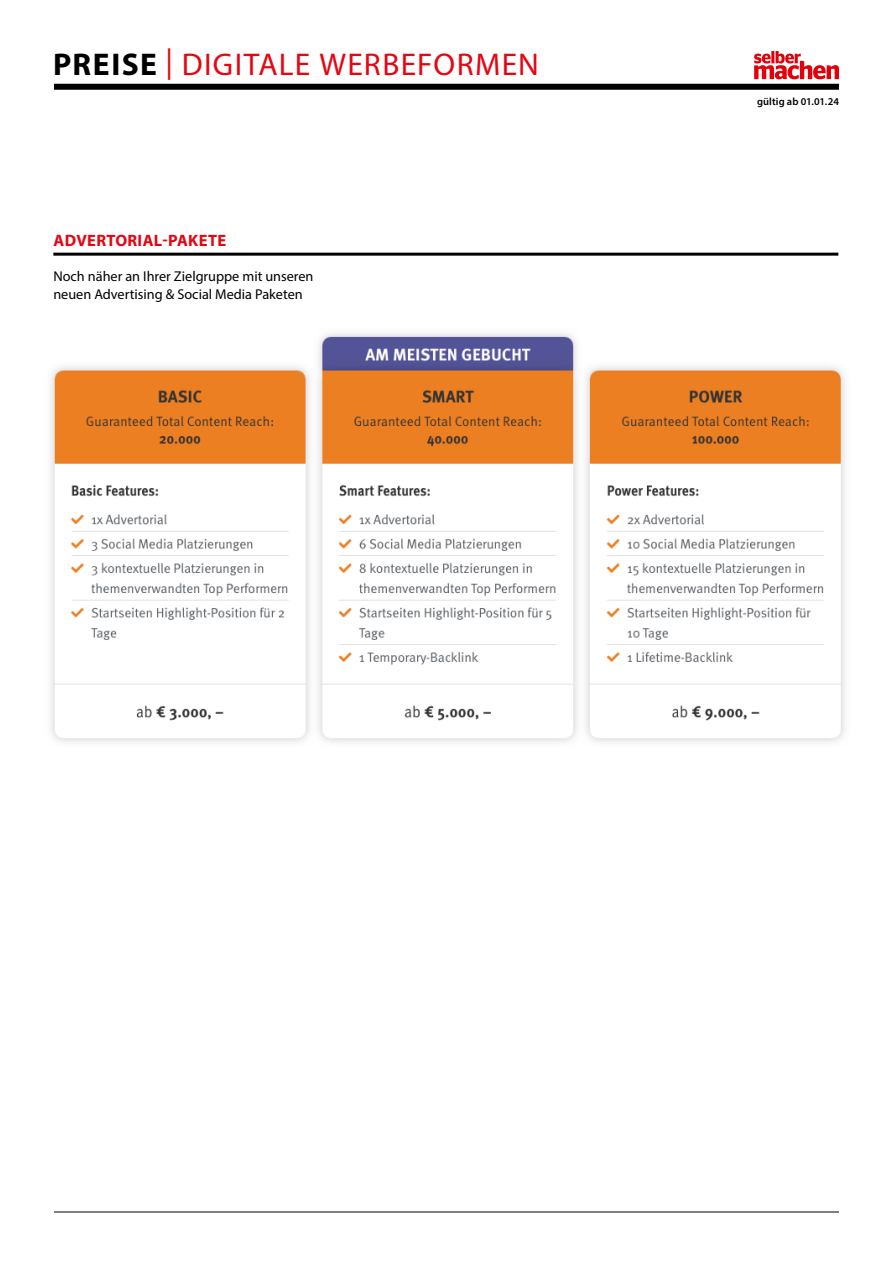
<style>
.page{position:relative;width:893px;height:1263px;background:#fff}
.page>*{position:absolute;margin:0;border:0;box-sizing:border-box;transform-origin:0 0}
.t1{font:31.5px "Myriad Pro";letter-spacing:.04em;color:#e40613}
.t2{font:700 16.5px "Myriad Pro";letter-spacing:.02em;color:#e40613}
.t3{font:14.25px/18px "Myriad Pro";color:#000}
.t4{font:600 10.5px "Myriad Pro";letter-spacing:.015em;color:#000}
.s1{font-weight:700;color:#000}
</style>
<div class="page">
<div style="left:54px;top:84px;width:785px;height:6px;background:#000"></div>
<hr style="left:54px;top:1212px;width:785px;height:1px;background:#000">
<img style="left:50px;top:333px;width:795px;height:410px">
<hr style="left:53px;top:253px;width:785px;height:3px;background:#000">
<svg style="left:754px;top:51px;width:85px;height:28px"></svg>
<h1 class="t1" style="left:53px;top:45px;width:487px"><span class="s1">PREISE</span> | DIGITALE WERBEFORMEN</h1>
<p class="t2" style="left:54px;top:230px;width:174px">ADVERTORIAL-PAKETE</p>
<p class="t3" style="left:53px;top:267px;width:262px">Noch näher an Ihrer Zielgruppe mit unseren neuen Advertising &amp; Social Media Paketen</p>
<p class="t4" style="left:757px;top:95px;width:83px">gültig ab 01.01.24</p>
</div>
